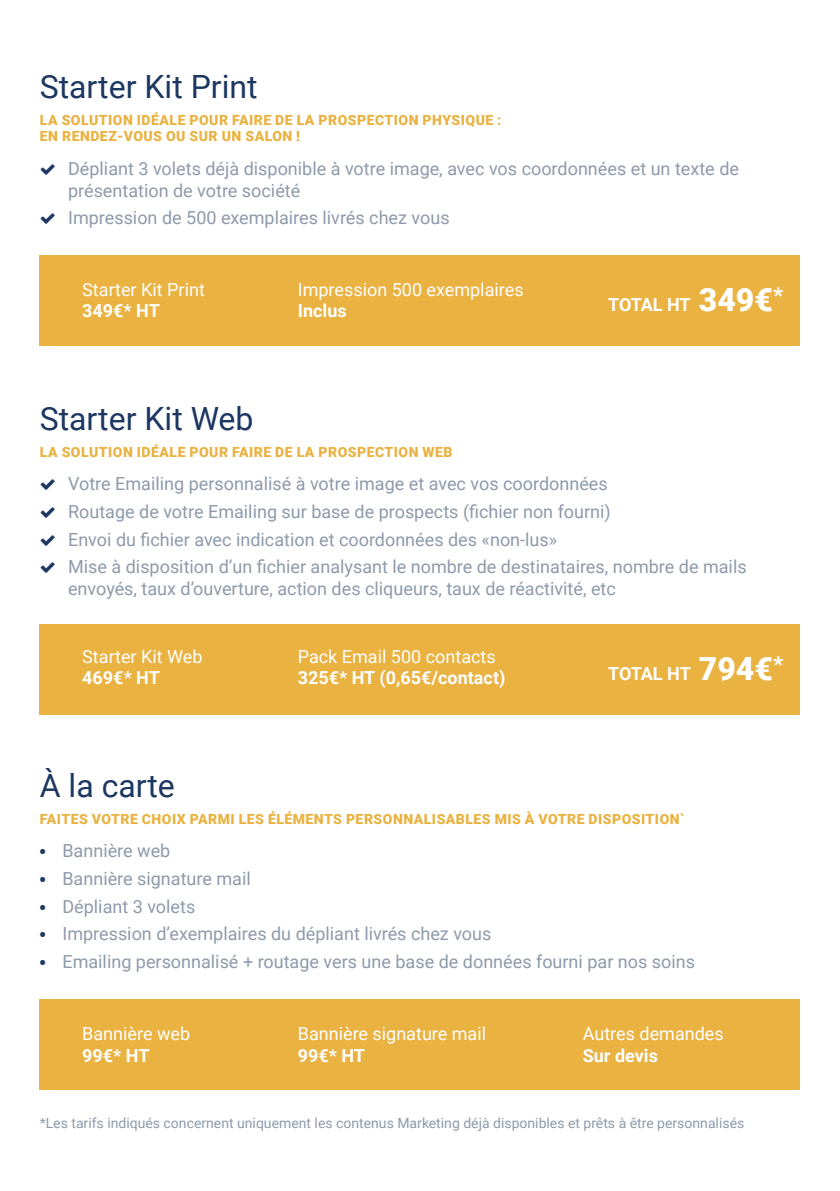
<style>
.page{position:relative;width:840px;height:1191px;background:#fff}
.page>*{position:absolute;margin:0;border:0;box-sizing:border-box;transform-origin:0 0}
.t1{font:32px "Roboto";color:#1c3761}
.t2{font:18px/27.6px "Roboto";color:#8e9aab}
.t3{font:18px "Roboto";color:#fff}
.t4{font:700 18px "Roboto";color:#fff}
.t5{font:900 14px/16px "Roboto";letter-spacing:.035em;color:#e9b241}
.t6{font:14px "Roboto";color:#8e9aab}
.s1{font-weight:900;font-size:32px}
.s2{font-family:"Montserrat";font-weight:900;font-size:16px;color:#1c3761}
</style>
<div class="page">
<div style="left:40px;top:624px;width:759px;height:90px;background:#e9b241"></div>
<div style="left:40px;top:998px;width:759px;height:91px;background:#e9b241"></div>
<div style="left:40px;top:255px;width:759px;height:91px;background:#e9b241"></div>
<h1 class="t1" style="left:40px;top:64px;width:219px">Starter Kit Print</h1>
<p class="t5" style="left:40px;top:112px;width:462px">LA SOLUTION IDÉALE POUR FAIRE DE LA PROSPECTION PHYSIQUE :<br>EN RENDEZ-VOUS OU SUR UN SALON !</p>
<p class="t2" style="left:68px;top:156px;width:672px;line-height:22px">Dépliant 3 volets déjà disponible à votre image, avec vos coordonnées et un texte de présentation de votre société</p>
<p class="t2" style="left:68px;top:203px;width:383px">Impression de 500 exemplaires livrés chez vous</p>
<p class="t3" style="left:82px;top:277px;width:124px">Starter Kit Print</p>
<p class="t4" style="left:82px;top:298px;width:79px">349€* HT</p>
<p class="t3" style="left:297px;top:277px;width:227px">Impression 500 exemplaires</p>
<p class="t4" style="left:297px;top:298px;width:50px">Inclus</p>
<p class="t4" style="left:607px;top:291px;width:176px">TOTAL HT <span class="s1">349€</span><sup>*</sup></p>
<h1 class="t1" style="left:40px;top:396px;width:215px">Starter Kit Web</h1>
<p class="t5" style="left:40px;top:443px;width:414px">LA SOLUTION IDÉALE POUR FAIRE DE LA PROSPECTION WEB</p>
<p class="t2" style="left:68px;top:469px;width:679px">Votre Emailing personnalisé à votre image et avec vos coordonnées<br>Routage de votre Emailing sur base de prospects (fichier non fourni)<br>Envoi du fichier avec indication et coordonnées des «non-lus»<br>Mise à disposition d’un fichier analysant le nombre de destinataires, nombre de mails</p>
<p class="t2" style="left:68px;top:574px;width:549px">envoyés, taux d’ouverture, action des cliqueurs, taux de réactivité, etc</p>
<p class="t3" style="left:82px;top:644px;width:122px">Starter Kit Web</p>
<p class="t4" style="left:82px;top:665px;width:79px">469€* HT</p>
<p class="t3" style="left:297px;top:644px;width:199px">Pack Email 500 contacts</p>
<p class="t4" style="left:297px;top:665px;width:209px">325€* HT (0,65€/contact)</p>
<p class="t4" style="left:607px;top:660px;width:176px">TOTAL HT <span class="s1">794€</span><sup>*</sup></p>
<h1 class="t1" style="left:40px;top:763px;width:137px">À la carte</h1>
<p class="t5" style="left:40px;top:810px;width:646px">FAITES VOTRE CHOIX PARMI LES ÉLÉMENTS PERSONNALISABLES MIS À VOTRE DISPOSITION`</p>
<p class="t2" style="left:40px;top:836px;width:656px"><span class="s2">ӓ</span> Bannière web<br><span class="s2">ӓ</span> Bannière signature mail<br><span class="s2">ӓ</span> Dépliant 3 volets<br><span class="s2">ӓ</span> Impression d’exemplaires du dépliant livrés chez vous<br><span class="s2">ӓ</span> Emailing personnalisé + routage vers une base de données fourni par nos soins</p>
<p class="t3" style="left:82px;top:1021px;width:109px">Bannière web</p>
<p class="t4" style="left:82px;top:1042px;width:69px">99€* HT</p>
<p class="t3" style="left:297px;top:1021px;width:190px">Bannière signature mail</p>
<p class="t4" style="left:297px;top:1042px;width:69px">99€* HT</p>
<p class="t3" style="left:582px;top:1021px;width:142px">Autres demandes</p>
<p class="t4" style="left:582px;top:1042px;width:77px">Sur devis</p>
<p class="t6" style="left:40px;top:1113px;width:705px">*Les tarifs indiqués concernent uniquement les contenus Marketing déjà disponibles et prêts à être personnalisés</p>
</div>
